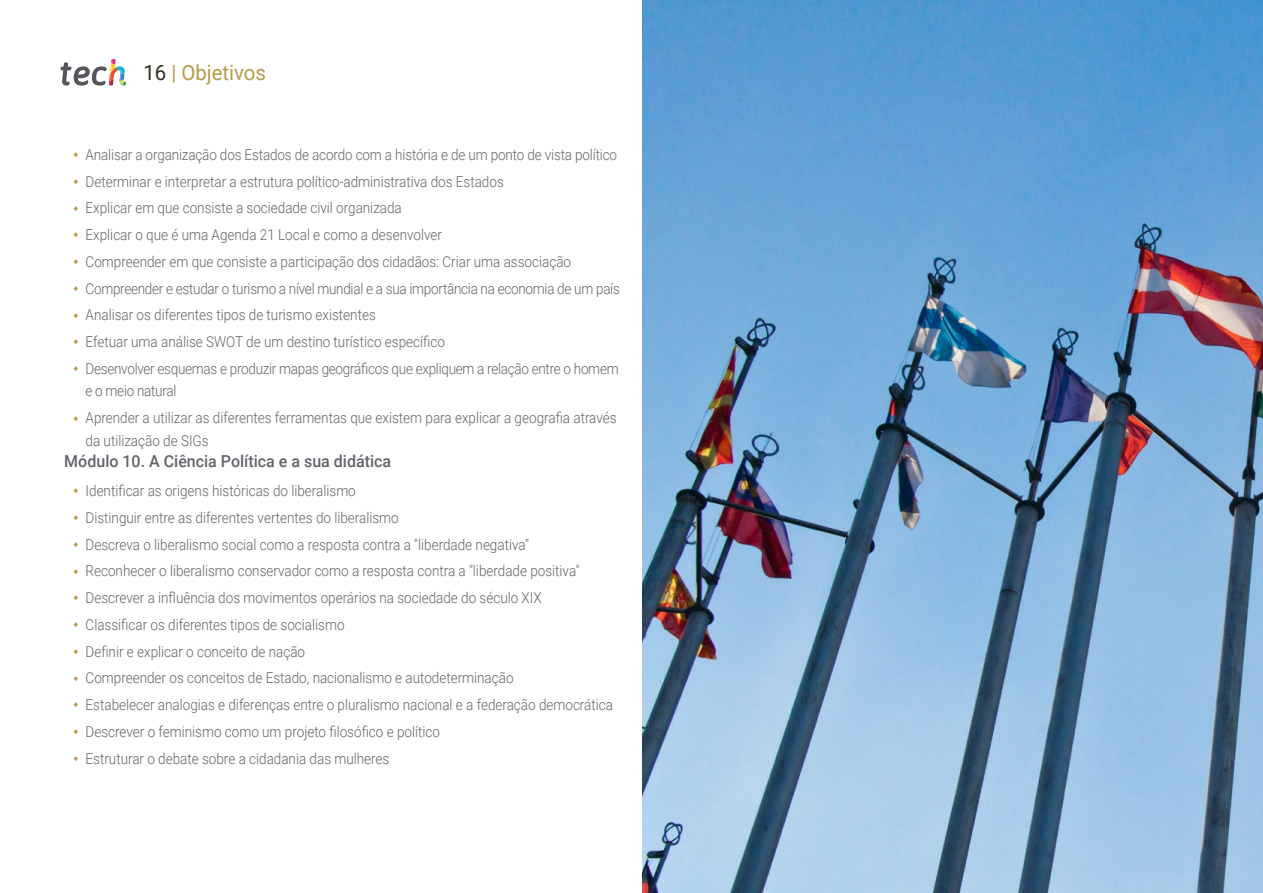
<style>
.page{position:relative;width:1263px;height:893px;background:#fff}
.page>*{position:absolute;margin:0;border:0;box-sizing:border-box;transform-origin:0 0}
.t1{font:21px "Roboto";color:#b49c4b}
.t2{font:500 16.5px "Roboto";color:#61646a}
.t3{font:300 15px/26.7px "Roboto";color:#61646a;scale:.9 1}
.s1{color:#312e20}
</style>
<div class="page">
<img style="left:642px;top:0;width:621px;height:893px">
<svg style="left:61px;top:59px;width:65px;height:27px"></svg>
<h1 class="t1" style="left:144px;top:57px;width:124px"><span class="s1">16</span> | Objetivos</h1>
<p class="t3" style="left:86px;top:141px;width:595px">Analisar a organização dos Estados de acordo com a história e de um ponto de vista político Determinar e interpretar a estrutura político-administrativa dos Estados<br>Explicar em que consiste a sociedade civil organizada<br>Explicar o que é uma Agenda 21 Local e como a desenvolver<br>Compreender em que consiste a participação dos cidadãos: Criar uma associação Compreender e estudar o turismo a nível mundial e a sua importância na economia de um país Analisar os diferentes tipos de turismo existentes<br>Efetuar uma análise SWOT de um destino turístico específico<br>Desenvolver esquemas e produzir mapas geográficos que expliquem a relação entre o homem</p>
<p class="t3" style="left:86px;top:377px;width:592px">e o meio natural<br>Aprender a utilizar as diferentes ferramentas que existem para explicar a geografia através</p>
<p class="t3" style="left:86px;top:426px;width:138px">da utilização de SIGs</p>
<p class="t2" style="left:64px;top:450px;width:328px">Módulo 10. A Ciência Política e a sua didática</p>
<p class="t3" style="left:86px;top:477px;width:587px">Identificar as origens históricas do liberalismo<br>Distinguir entre as diferentes vertentes do liberalismo<br>Descreva o liberalismo social como a resposta contra a "liberdade negativa"<br>Reconhecer o liberalismo conservador como a resposta contra a "liberdade positiva" Descrever a influência dos movimentos operários na sociedade do século XIX<br>Classificar os diferentes tipos de socialismo<br>Definir e explicar o conceito de nação<br>Compreender os conceitos de Estado, nacionalismo e autodeterminação<br>Estabelecer analogias e diferenças entre o pluralismo nacional e a federação democrática Descrever o feminismo como um projeto filosófico e político<br>Estruturar o debate sobre a cidadania das mulheres</p>
</div>
